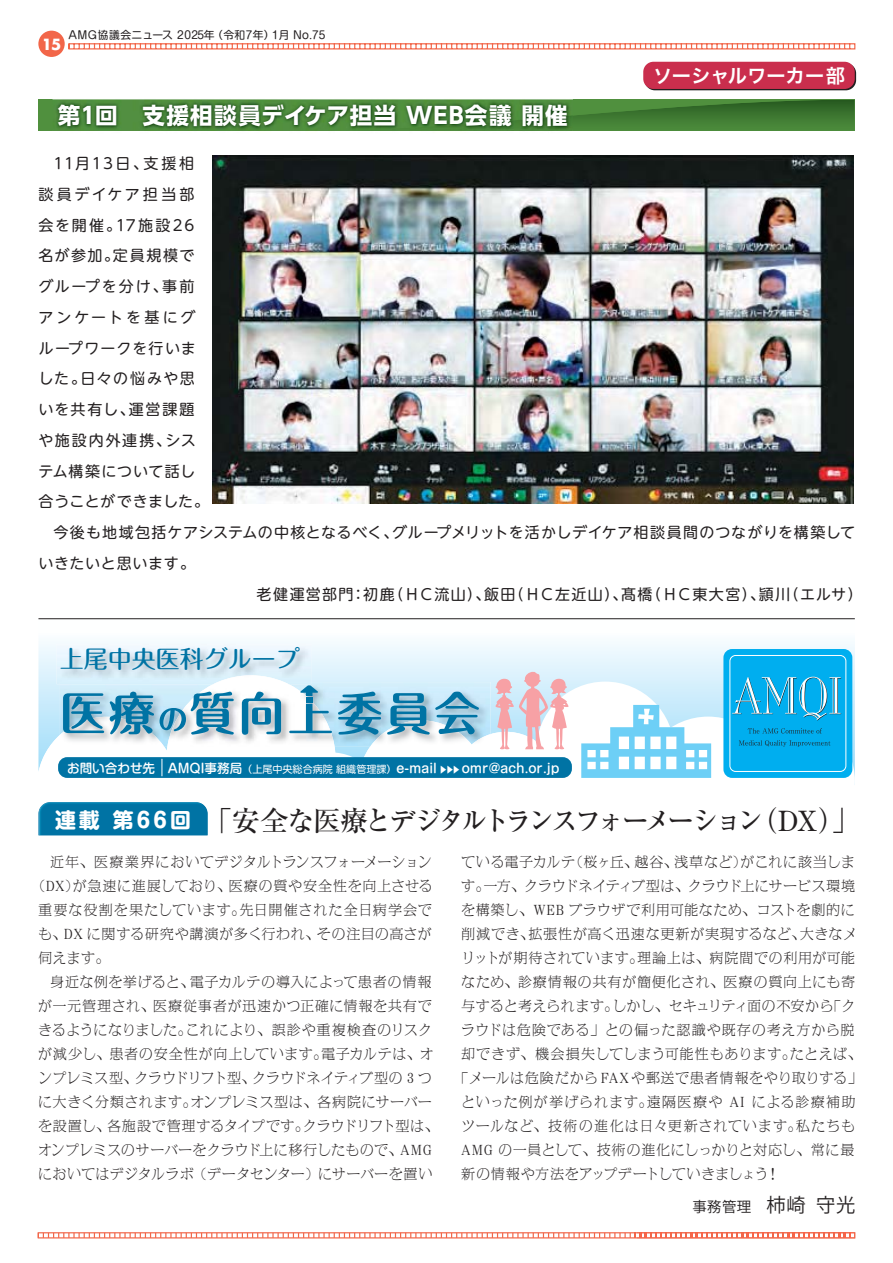
<style>
.page{position:relative;width:893px;height:1263px;background:#fff}
.page>*{position:absolute;margin:0;border:0;box-sizing:border-box;transform-origin:0 0}
.t1{font:27.75px "Ryumin Pr 5 Medium 90 pv RKSJ H";letter-spacing:-.14em;color:#231f20}
.t2{font:24px "Maru Fo Pro Medium 90 pv RKSJ H";color:#0073a4}
.t3{font:22.5px "UD Shin Go Pr 6 Bold 90 pv RKSJ H";letter-spacing:.05em;color:#fff}
.t4{font:19.2px "Hira Kaku Pro N W6 90 pv RKSJ H";color:#fff}
.t5{font:15px "UD Shin M Go Pro Regular 90 pv RKSJ H";letter-spacing:.085em;color:#231f20}
.t6{font:15px "UD Shin M Go Pro Regular 90 pv RKSJ H";letter-spacing:.045em;color:#231f20}
.t7{font:15px "UD Shin M Go Pro Regular 90 pv RKSJ H";letter-spacing:.13em;color:#231f20}
.t8{font:15px "UD Shin M Go Pro Regular 90 pv RKSJ H";letter-spacing:.11em;color:#231f20}
.t9{font:15px "UD Shin M Go Pro Regular 90 pv RKSJ H";letter-spacing:.025em;color:#231f20}
.t10{font:15px "UD Shin M Go Pro Regular 90 pv RKSJ H";letter-spacing:.055em;color:#231f20}
.t11{font:15px "UD Shin M Go Pro Regular 90 pv RKSJ H";letter-spacing:.04em;color:#231f20}
.t12{font:15px "UD Shin M Go Pro Regular 90 pv RKSJ H";letter-spacing:.19em;color:#231f20}
.t13{font:15px "UD Shin M Go Pro Regular 90 pv RKSJ H";letter-spacing:.195em;color:#231f20}
.t14{font:700 15px "Futura";color:#fff}
.t15{font:14.4px "Koz Go Pr 6 N Regular 90 pv RKSJ H";color:#231f20}
.t16{font:13.5px "M News M Pro Light 90 pv RKSJ H";letter-spacing:.075em;color:#231f20}
.t17{font:13.5px "M News M Pro Light 90 pv RKSJ H";letter-spacing:.05em;color:#231f20}
.t18{font:13.5px "M News M Pro Light 90 pv RKSJ H";letter-spacing:.025em;color:#231f20}
.t19{font:13.5px "M News M Pro Light 90 pv RKSJ H";letter-spacing:.045em;color:#231f20}
.t20{font:13.5px "M News M Pro Light 90 pv RKSJ H";letter-spacing:.03em;color:#231f20}
.t21{font:13.5px "M News M Pro Light 90 pv RKSJ H";letter-spacing:.11em;color:#231f20}
.t22{font:13.5px "M News M Pro Light 90 pv RKSJ H";letter-spacing:.095em;color:#231f20}
.t23{font:13.5px "M News M Pro Light 90 pv RKSJ H";letter-spacing:.1em;color:#231f20}
.t24{font:13.5px "M News M Pro Light 90 pv RKSJ H";letter-spacing:.125em;color:#231f20}
.t25{font:13.5px "M News M Pro Light 90 pv RKSJ H";letter-spacing:.105em;color:#231f20}
.t26{font:12.6px "Shin M Go Pro Medium 90 pv RKSJ H";color:#fff}
.t27{font:10.8px "Shin M Go Pro Regular 90 pv RKSJ H";letter-spacing:.035em;color:#231f20}
.s1{font-family:"Shin M Go Pro Regular 90 pv RKSJ H";font-size:10.05px}
.s2{font-size:8.85px}
.s3{font-family:"Shin M Go Pro Bold 90 pv RKSJ H";font-size:20.85px;color:#fff}
.s4{font-size:19.2px}
</style>
<div class="page">
<svg style="left:68px;top:43px;width:788px;height:7px"></svg>
<div style="left:38px;top:31px;width:27px;height:26px;background:#f26649;border-radius:50%"></div>
<svg style="left:645px;top:63px;width:211px;height:27px"></svg>
<div style="left:643px;top:62px;width:212px;height:27px;background:#ca2e4d;border-radius:10px"></div>
<img style="left:573px;top:100px;width:282px;height:31px">
<img style="left:53px;top:99px;width:520px;height:32px">
<img style="left:318px;top:115px;width:255px;height:16px">
<img style="left:213px;top:155px;width:640px;height:349px">
<svg style="left:38px;top:619px;width:817px;height:154px"></svg>
<div style="left:453px;top:732px;width:106px;height:105px;background:#fff;border-radius:50%"></div>
<div style="left:536px;top:682px;width:138px;height:138px;background:#fff;border-radius:50%"></div>
<div style="left:639px;top:716px;width:138px;height:139px;background:#fff;border-radius:50%"></div>
<div style="left:716px;top:712px;width:139px;height:138px;background:#fff;border-radius:50%"></div>
<div style="left:37px;top:717px;width:140px;height:140px;background:#fff;border-radius:50%"></div>
<div style="left:166px;top:675px;width:170px;height:170px;background:#fff;border-radius:50%"></div>
<div style="left:275px;top:752px;width:111px;height:111px;background:#fff;border-radius:50%"></div>
<div style="left:358px;top:720px;width:127px;height:126px;background:#fff;border-radius:50%"></div>
<svg style="left:581px;top:705px;width:130px;height:73px"></svg>
<div style="left:58px;top:757px;width:514px;height:21px;background:#0073a4;border-radius:9px"></div>
<img style="left:57px;top:644px;width:254px;height:40px">
<img style="left:218px;top:675px;width:66px;height:7px">
<svg style="left:162px;top:759px;width:1px;height:17px"></svg>
<svg style="left:495px;top:670px;width:74px;height:79px"></svg>
<img style="left:335px;top:684px;width:155px;height:62px">
<img style="left:473px;top:734px;width:17px;height:12px">
<img style="left:60px;top:684px;width:107px;height:62px">
<img style="left:60px;top:717px;width:104px;height:29px">
<img style="left:167px;top:684px;width:168px;height:62px">
<img style="left:370px;top:720px;width:103px;height:26px">
<img style="left:60px;top:682px;width:251px;height:2px">
<img style="left:213px;top:682px;width:76px;height:2px">
<svg style="left:63px;top:693px;width:41px;height:40px;background:#5da2c0"></svg>
<svg style="left:110px;top:692px;width:44px;height:42px;background:#549dbd"></svg>
<svg style="left:160px;top:692px;width:74px;height:42px;background:#7fb4cc"></svg>
<svg style="left:242px;top:692px;width:39px;height:43px;background:#75adc5"></svg>
<svg style="left:338px;top:692px;width:43px;height:43px;background:#5ca3c3"></svg>
<svg style="left:387px;top:692px;width:92px;height:42px;background:#73b0cc"></svg>
<svg style="left:289px;top:685px;width:43px;height:48px"></svg>
<img style="left:38px;top:802px;width:170px;height:33px">
<svg style="left:38px;top:1232px;width:817px;height:6px"></svg>
<div style="left:723px;top:649px;width:129px;height:129px;background:#00aeef;border-radius:9px"></div>
<svg style="left:732px;top:677px;width:109px;height:44px"></svg>
<div style="left:730px;top:655px;width:116px;height:117px;border:1px solid #fff;border-radius:6px"></div>
<svg style="left:748px;top:728px;width:74px;height:5px"></svg>
<svg style="left:739px;top:740px;width:91px;height:6px"></svg>
<hr style="left:38px;top:618px;width:817px;height:1px;background:#231f20">
<p class="t14" style="left:42px;top:34px;width:21px">1 55</p>
<p class="t27" style="left:68px;top:31px;width:259px">AMG協議会ニュース 2025年（令和7年）1月 No.75</p>
<h3 class="t3" style="left:58px;top:107px;width:511px">第1回　支援相談員デイケア担当 WEB会議 開催</h3>
<h3 class="t4" style="left:653px;top:68px;width:193px">ソーシャルワーカー部</h3>
<p class="t5" style="left:53px;top:158px;width:142px">11月13日、支援相</p>
<p class="t12" style="left:38px;top:189px;width:158px">談員デイケア担当部</p>
<p class="t7" style="left:38px;top:219px;width:157px">会を開催。17施設26</p>
<p class="t8" style="left:38px;top:250px;width:158px">名が参加。定員規模で</p>
<p class="t7" style="left:38px;top:281px;width:157px">グループを分け、事前</p>
<p class="t13" style="left:38px;top:312px;width:159px">アンケートを基にグ</p>
<p class="t5" style="left:38px;top:342px;width:159px">ループワークを行いま</p>
<p class="t5" style="left:38px;top:373px;width:158px">した。日々の悩みや思</p>
<p class="t8" style="left:38px;top:404px;width:158px">いを共有し、運営課題</p>
<p class="t7" style="left:38px;top:435px;width:159px">や施設内外連携、シス</p>
<p class="t10" style="left:38px;top:465px;width:158px">テム構築について話し</p>
<p class="t9" style="left:38px;top:496px;width:172px">合うことができました。</p>
<p class="t6" style="left:53px;top:527px;width:803px">今後も地域包括ケアシステムの中核となるべく、グループメリットを活かしデイケア相談員間のつながりを構築して</p>
<p class="t11" style="left:38px;top:558px;width:158px">いきたいと思います。</p>
<p class="t5" style="left:257px;top:588px;width:607px">老健運営部門：初鹿（ＨＣ流山）、飯田（ＨＣ左近山）、髙橋（ＨＣ東大宮）、頴川（エルサ）</p>
<h2 class="t2" style="left:60px;top:650px;width:242px">上尾中央医科グループ</h2>
<p class="t26" style="left:67px;top:763px;width:494px">お問い合わせ先　AMQI事務局<span class="s1">（上尾中央総合病院 組織管理課）</span>e-mail <span class="s2">▶▶▶</span>omr@ach.or.jp</p>
<h1 class="t1" style="left:55px;top:810px;width:806px"><span class="s3">連載 第 6 6 回</span> 「安全な医療とデジタルトランスフォーメーション（DX）」</h1>
<p class="t17" style="left:50px;top:857px;width:383px">近年、医療業界においてデジタルトランスフォーメーション</p>
<p class="t16" style="left:32px;top:881px;width:402px">（DX）が急速に進展しており、医療の質や安全性を向上させる</p>
<p class="t21" style="left:38px;top:905px;width:395px">重要な役割を果たしています。先日開催された全日病学会で</p>
<p class="t16" style="left:38px;top:929px;width:395px">も、DX に関する研究や講演が多く行われ、その注目の高さが</p>
<p class="t16" style="left:38px;top:953px;width:73px">伺えます。</p>
<p class="t16" style="left:50px;top:977px;width:382px">身近な例を挙げると、電子カルテの導入によって患者の情報</p>
<p class="t16" style="left:38px;top:1001px;width:395px">が一元管理され、医療従事者が迅速かつ正確に情報を共有で</p>
<p class="t16" style="left:38px;top:1025px;width:395px">きるようになりました。これにより、誤診や重複検査のリスク</p>
<p class="t16" style="left:38px;top:1049px;width:397px">が減少し、患者の安全性が向上しています。電子カルテは、オ</p>
<p class="t18" style="left:38px;top:1073px;width:395px">ンプレミス型、クラウドリフト型、クラウドネイティブ型の 3 つ</p>
<p class="t16" style="left:38px;top:1097px;width:395px">に大きく分類されます。オンプレミス型は、各病院にサーバー</p>
<p class="t19" style="left:38px;top:1121px;width:402px">を設置し、各施設で管理するタイプです。クラウドリフト型は、</p>
<p class="t17" style="left:38px;top:1145px;width:395px">オンプレミスのサーバーをクラウド上に移行したもので、AMG</p>
<p class="t16" style="left:38px;top:1169px;width:395px">においてはデジタルラボ（データセンター）にサーバーを置い</p>
<p class="t16" style="left:461px;top:857px;width:395px">ている電子カルテ（桜ヶ丘、越谷、浅草など）がこれに該当しま</p>
<p class="t20" style="left:461px;top:881px;width:395px">す。一方、クラウドネイティブ型は、クラウド上にサービス環境</p>
<p class="t16" style="left:461px;top:905px;width:395px">を構築し、WEB ブラウザで利用可能なため、コストを劇的に</p>
<p class="t16" style="left:461px;top:929px;width:397px">削減でき、拡張性が高く迅速な更新が実現するなど、大きなメ</p>
<p class="t16" style="left:461px;top:953px;width:395px">リットが期待されています。理論上は、病院間での利用が可能</p>
<p class="t22" style="left:461px;top:977px;width:395px">なため、診療情報の共有が簡便化され、医療の質向上にも寄</p>
<p class="t17" style="left:461px;top:1001px;width:395px">与すると考えられます。しかし、セキュリティ面の不安から「ク</p>
<p class="t23" style="left:461px;top:1025px;width:394px">ラウドは危険である」との偏った認識や既存の考え方から脱</p>
<p class="t16" style="left:461px;top:1049px;width:402px">却できず、機会損失してしまう可能性もあります。たとえば、</p>
<p class="t16" style="left:455px;top:1073px;width:408px">「メールは危険だから FAX や郵送で患者情報をやり取りする」</p>
<p class="t24" style="left:461px;top:1097px;width:395px">といった例が挙げられます。遠隔医療や AI による診療補助</p>
<p class="t25" style="left:461px;top:1121px;width:395px">ツールなど、技術の進化は日々更新されています。私たちも</p>
<p class="t16" style="left:461px;top:1145px;width:394px">AMG の一員として、技術の進化にしっかりと対応し、常に最</p>
<p class="t16" style="left:461px;top:1169px;width:319px">新の情報や方法をアップデートしていきましょう！</p>
<p class="t15" style="left:692px;top:1201px;width:164px">事務管理 <span class="s4">柿崎 守光</span></p>
</div>
